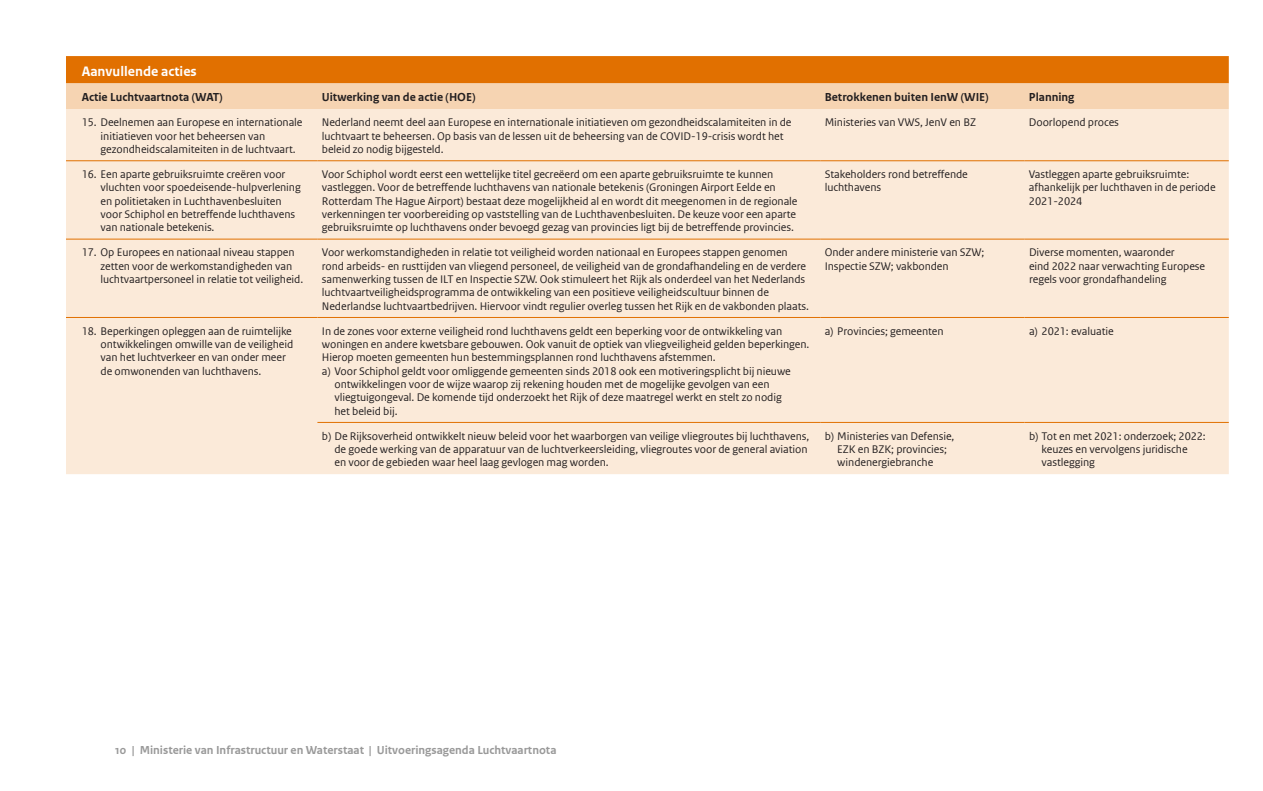
<style>
.page{position:relative;width:1263px;height:791px;background:#fff}
.page>*{position:absolute;margin:0;border:0;box-sizing:border-box;transform-origin:0 0}
.t1{font:700 14.4px "Rijksoverheid Sans Web Text";color:#fff}
.t2{font:700 12.15px "Rijksoverheid Sans Web Text";color:#231f20}
.t3{font:700 12.15px "Rijksoverheid Sans Web Text";color:#999}
.t4{font:11.7px/13.4px "Rijksoverheid Sans Web Text";letter-spacing:-.005em;color:#231f20}
.s1{font-family:"Rijksoverheid Sans Text"}
</style>
<div class="page">
<svg style="left:66px;top:56px;width:1163px;height:53px"></svg>
<div style="left:66px;top:109px;width:1163px;height:208px;background:#fbead9"></div>
<div style="left:66px;top:318px;width:1163px;height:156px;background:#fbead9"></div>
<hr style="left:317px;top:422px;width:503px;height:1px;background:#e17000">
<hr style="left:820px;top:422px;width:204px;height:1px;background:#e17000">
<hr style="left:1024px;top:422px;width:205px;height:1px;background:#e17000">
<hr style="left:66px;top:160px;width:251px;height:1px;background:#e17000">
<hr style="left:317px;top:160px;width:503px;height:1px;background:#e17000">
<hr style="left:820px;top:160px;width:204px;height:1px;background:#e17000">
<hr style="left:1024px;top:160px;width:205px;height:1px;background:#e17000">
<hr style="left:66px;top:239px;width:251px;height:1px;background:#e17000">
<hr style="left:317px;top:239px;width:503px;height:1px;background:#e17000">
<hr style="left:820px;top:239px;width:204px;height:1px;background:#e17000">
<hr style="left:1024px;top:239px;width:205px;height:1px;background:#e17000">
<hr style="left:66px;top:317px;width:251px;height:1px;background:#e17000">
<hr style="left:317px;top:317px;width:503px;height:1px;background:#e17000">
<hr style="left:820px;top:317px;width:204px;height:1px;background:#e17000">
<hr style="left:1024px;top:317px;width:205px;height:1px;background:#e17000">
<p class="t1" style="left:82px;top:63px;width:117px">Aanvullende acties</p>
<p class="t2" style="left:82px;top:90px;width:142px">Actie Luchtvaartnota (WAT)</p>
<p class="t2" style="left:322px;top:90px;width:155px">Uitwerking van de actie (HOE)</p>
<p class="t2" style="left:825px;top:90px;width:165px">Betrokkenen buiten IenW (WIE)</p>
<p class="t2" style="left:1029px;top:90px;width:47px">Planning</p>
<p class="t4" style="left:101px;top:116px;width:203px;text-indent:-19px">15. Deelnemen aan Europese en internationale initiatieven voor het beheersen van gezondheidscalamiteiten in de luchtvaart.</p>
<p class="t4" style="left:322px;top:116px;width:471px">Nederland neemt deel aan Europese en internationale initiatieven om gezondheidscalamiteiten in de luchtvaart te beheersen. Op basis van de lessen uit de beheersing van de COVID-19-crisis wordt het beleid zo nodig bijgesteld.</p>
<p class="t4" style="left:825px;top:116px;width:153px">Ministeries van VWS, JenV en BZ</p>
<p class="t4" style="left:1029px;top:116px;width:91px">Doorlopend proces</p>
<p class="t4" style="left:101px;top:168px;width:202px;text-indent:-19px">16. Een aparte gebruiksruimte creëren voor vluchten voor spoedeisende-hulpverlening en politietaken in Luchthavenbesluiten voor Schiphol en betreffende luchthavens van nationale betekenis.</p>
<p class="t4" style="left:322px;top:168px;width:477px">Voor Schiphol wordt eerst een wettelijke titel gecreëerd om een aparte gebruiksruimte te kunnen vastleggen. Voor de betreffende luchthavens van nationale betekenis (Groningen Airport Eelde en Rotterdam The Hague Airport) bestaat deze mogelijkheid al en wordt dit meegenomen in de regionale verkenningen ter voorbereiding op vaststelling van de Luchthavenbesluiten. De keuze voor een aparte gebruiksruimte op luchthavens onder bevoegd gezag van provincies ligt bij de betreffende provincies.</p>
<p class="t4" style="left:825px;top:168px;width:145px">Stakeholders rond betreffende luchthavens</p>
<p class="t4" style="left:1029px;top:168px;width:188px">Vastleggen aparte gebruiksruimte: afhankelijk per luchthaven in de periode<br>2021-2024</p>
<p class="t4" style="left:101px;top:246px;width:204px;text-indent:-19px">17. Op Europees en nationaal niveau stappen zetten voor de werkomstandigheden van luchtvaartpersoneel in relatie tot veiligheid.</p>
<p class="t4" style="left:322px;top:246px;width:489px">Voor werkomstandigheden in relatie tot veiligheid worden nationaal en Europees stappen genomen rond arbeids- en rusttijden van vliegend personeel, de veiligheid van de grondafhandeling en de verdere samenwerking tussen de ILT en Inspectie SZW. Ook stimuleert het Rijk als onderdeel van het Nederlands luchtvaartveiligheidsprogramma de ontwikkeling van een positieve veiligheidscultuur binnen de Nederlandse luchtvaartbedrijven. Hiervoor vindt regulier overleg tussen het Rijk en de vakbonden plaats.</p>
<p class="t4" style="left:825px;top:246px;width:161px">Onder andere ministerie van SZW;<br>Inspectie SZW; vakbonden</p>
<p class="t4" style="left:1029px;top:246px;width:178px">Diverse momenten, waaronder<br>eind 2022 naar verwachting Europese regels voor grondafhandeling</p>
<p class="t4" style="left:101px;top:324px;width:194px;text-indent:-19px">18. Beperkingen opleggen aan de ruimtelijke ontwikkelingen omwille van de veiligheid van het luchtverkeer en van onder meer de omwonenden van luchthavens.</p>
<p class="t4" style="left:322px;top:324px;width:462px">In de zones voor externe veiligheid rond luchthavens geldt een beperking voor de ontwikkeling van</p>
<p class="t4" style="left:825px;top:324px;width:120px">a) Provincies; gemeenten</p>
<p class="t4" style="left:1029px;top:324px;width:86px">a) 2021: evaluatie</p>
<p class="t4" style="left:322px;top:338px;width:489px">woningen en andere kwetsbare gebouwen. Ook vanuit de optiek van vliegveiligheid gelden beperkingen.</p>
<p class="t4" style="left:322px;top:351px;width:395px">Hierop moeten gemeenten hun bestemmingsplannen rond luchthavens afstemmen.</p>
<p class="t4" style="left:322px;top:364px;width:470px">a) Voor Schiphol geldt voor omliggende gemeenten sinds 2018 ook een motiveringsplicht bij nieuwe</p>
<p class="t4" style="left:334px;top:377px;width:437px">ontwikkelingen voor de wijze waarop zij rekening houden met de mogelijke gevolgen van een</p>
<p class="t4" style="left:334px;top:391px;width:449px">vliegtuigongeval. De komende tijd onderzoekt het Rijk of deze maatregel werkt en stelt zo nodig</p>
<p class="t4" style="left:334px;top:404px;width:65px">het beleid bij.</p>
<p class="t4" style="left:334px;top:429px;width:476px;text-indent:-13px">b) De Rijksoverheid ontwikkelt nieuw beleid voor het waarborgen van veilige vliegroutes bij luchthavens, de goede werking van de apparatuur van de luchtverkeersleiding, vliegroutes voor de general aviation en voor de gebieden waar heel laag gevlogen mag worden.</p>
<p class="t4" style="left:837px;top:429px;width:119px;text-indent:-13px">b) Ministeries van Defensie,<br>EZK en BZK; provincies; windenergiebranche</p>
<p class="t4" style="left:1041px;top:429px;width:166px;text-indent:-13px">b) Tot en met 2021: onderzoek; 2022: keuzes en vervolgens juridische vastlegging</p>
<p class="t3" style="left:115px;top:743px;width:443px"><span class="s1">10</span> | Ministerie van Infrastructuur en Waterstaat | Uitvoeringsagenda Luchtvaartnota</p>
</div>
